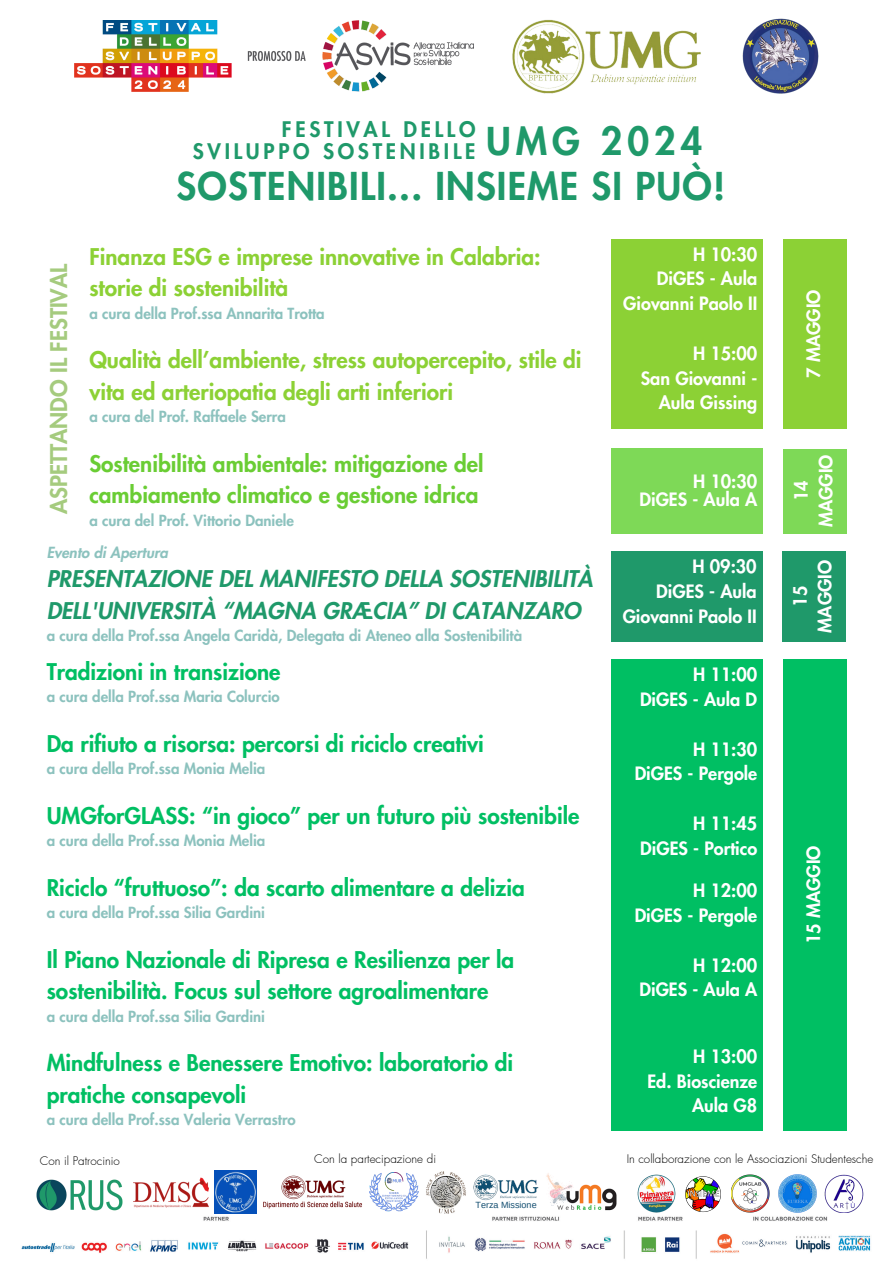
<style>
.page{position:relative;width:894px;height:1264px;background:#fff}
.page>*{position:absolute;margin:0;border:0;box-sizing:border-box;transform-origin:0 0}
.t1{font:800 37.5px "Futura LT Pro";letter-spacing:.035em;color:#1f996a}
.t2{font:800 22.5px/31.5px "Futura LT Pro";color:#00bf63}
.t3{font:800 22.5px/31.5px "Futura LT Pro";color:#8cd135}
.t4{font:italic 800 22.5px/31.5px "Futura LT Pro";color:#1f996a}
.t5{font:800 22.5px/31.5px "Futura LT Pro";color:#6acd34}
.t6{font:800 22.5px "Futura LT Pro";color:#a5cb7e}
.t7{font:800 21px/22.5px "Futura LT Pro";letter-spacing:.175em;color:#1f996a;text-align:right}
.t8{font:800 18px/24.8px "Futura LT Pro";color:#fff;text-align:right}
.t9{font:800 15px "Futura LT Pro";color:#8cc2be}
.t10{font:italic 800 15px "Futura LT Pro";color:#8cc2be}
.t11{font:300 11.7px "Futura LT Pro";color:#000}
.t12{font:9px "Arimo";color:#144f71}
</style>
<div class="page">
<img style="left:21px;top:1207px;width:850px;height:52px">
<div style="left:782px;top:239px;width:64px;height:189px;background:#8cd135"></div>
<div style="left:611px;top:239px;width:151px;height:189px;background:#8cd135"></div>
<div style="left:782px;top:448px;width:64px;height:85px;background:#7ed957"></div>
<div style="left:611px;top:448px;width:151px;height:85px;background:#7ed957"></div>
<div style="left:782px;top:659px;width:64px;height:471px;background:#00bf63"></div>
<div style="left:611px;top:659px;width:151px;height:472px;background:#00bf63"></div>
<div style="left:610px;top:551px;width:152px;height:90px;background:#1f996a"></div>
<div style="left:781px;top:551px;width:64px;height:90px;background:#1f996a"></div>
<img style="left:36px;top:1179px;width:88px;height:31px">
<img style="left:637px;top:1174px;width:38px;height:38px">
<img style="left:684px;top:1176px;width:37px;height:36px">
<img style="left:730px;top:1174px;width:39px;height:38px">
<img style="left:777px;top:1174px;width:39px;height:38px">
<img style="left:824px;top:1174px;width:38px;height:38px">
<img style="left:425px;top:1171px;width:42px;height:42px">
<img style="left:134px;top:1177px;width:74px;height:30px">
<img style="left:369px;top:1172px;width:50px;height:39px">
<img style="left:544px;top:1173px;width:72px;height:38px">
<img style="left:214px;top:1170px;width:43px;height:43px">
<img style="left:262px;top:1201px;width:102px;height:8px">
<img style="left:281px;top:1175px;width:64px;height:24px">
<img style="left:473px;top:1174px;width:65px;height:25px">
<img style="left:742px;top:18px;width:77px;height:76px">
<img style="left:75px;top:21px;width:398px;height:71px">
<img style="left:512px;top:19px;width:189px;height:75px">
<p class="t7" style="left:193px;top:119px;width:284px">FESTIVAL DELLO<br>SVILUPPO SOSTENIBILE</p>
<p class="t1" style="left:486px;top:124px;width:218px">UMG 2024</p>
<p class="t1" style="left:176px;top:169px;width:550px">SOSTENIBILI... INSIEME SI PUÒ!</p>
<p class="t3" style="left:89px;top:242px;width:453px">Finanza ESG e imprese innovative in Calabria: storie di sostenibilità</p>
<p class="t9" style="left:89px;top:306px;width:237px">a cura della Prof.ssa Annarita Trotta</p>
<p class="t3" style="left:89px;top:345px;width:493px">Qualità dell’ambiente, stress autopercepito, stile di vita ed arteriopatia degli arti inferiori</p>
<p class="t9" style="left:89px;top:410px;width:198px">a cura del Prof. Raffaele Serra</p>
<p class="t5" style="left:89px;top:449px;width:395px">Sostenibilità ambientale: mitigazione del cambiamento climatico e gestione idrica</p>
<p class="t9" style="left:89px;top:513px;width:206px">a cura del Prof. Vittorio Daniele</p>
<p class="t10" style="left:47px;top:546px;width:123px">Evento di Apertura</p>
<h2 class="t4" style="left:47px;top:564px;width:547px">PRESENTAZIONE DEL MANIFESTO DELLA SOSTENIBILITÀ<br>DELL'UNIVERSITÀ “MAGNA GRÆCIA” DI CATANZARO</h2>
<p class="t9" style="left:47px;top:629px;width:477px">a cura della Prof.ssa Angela Caridà, Delegata di Ateneo alla Sostenibilità</p>
<p class="t2" style="left:47px;top:656px;width:235px">Tradizioni in transizione</p>
<p class="t9" style="left:47px;top:689px;width:234px">a cura della Prof.ssa Maria Colurcio</p>
<p class="t2" style="left:47px;top:728px;width:438px">Da rifiuto a risorsa: percorsi di riciclo creativi</p>
<p class="t9" style="left:47px;top:761px;width:220px">a cura della Prof.ssa Monia Melia</p>
<p class="t2" style="left:47px;top:800px;width:534px">UMGforGLASS: “in gioco” per un futuro più sostenibile</p>
<p class="t9" style="left:47px;top:833px;width:220px">a cura della Prof.ssa Monia Melia</p>
<p class="t2" style="left:47px;top:872px;width:479px">Riciclo “fruttuoso”: da scarto alimentare a delizia</p>
<p class="t9" style="left:47px;top:905px;width:220px">a cura della Prof.ssa Silia Gardini</p>
<p class="t2" style="left:47px;top:944px;width:469px">Il Piano Nazionale di Ripresa e Resilienza per la sostenibilità. Focus sul settore agroalimentare</p>
<p class="t9" style="left:47px;top:1009px;width:220px">a cura della Prof.ssa Silia Gardini</p>
<p class="t2" style="left:47px;top:1048px;width:467px">Mindfulness e Benessere Emotivo: laboratorio di pratiche consapevoli</p>
<p class="t9" style="left:47px;top:1112px;width:250px">a cura della Prof.ssa Valeria Verrastro</p>
<p class="t6" style="left:48px;top:514px;width:252px;rotate:-90deg">ASPETTANDO IL FESTIVAL</p>
<p class="t8" style="left:623px;top:242px;width:135px">H 10:30<br>DiGES - Aula<br>Giovanni Paolo II</p>
<h2 class="t8" style="left:640px;top:341px;width:118px">H 15:00<br>San Giovanni -<br>Aula Gissing</h2>
<h1 class="t8" style="left:639px;top:473px;width:119px;line-height:18px">H 10:30<br>DiGES - Aula A</h1>
<p class="t8" style="left:801px;top:378px;width:90px;rotate:-90deg">7 MAGGIO</p>
<h1 class="t8" style="left:789px;top:527px;width:74px;text-align:center;rotate:-90deg">14<br>MAGGIO</h1>
<h4 class="t8" style="left:622px;top:555px;width:135px">H 09:30<br>DiGES - Aula<br>Giovanni Paolo II</h4>
<h4 class="t8" style="left:788px;top:632px;width:74px;text-align:center;rotate:-90deg">15<br>MAGGIO</h4>
<h3 class="t8" style="left:639px;top:663px;width:119px">H 11:00<br>DiGES - Aula D</h3>
<h3 class="t8" style="left:634px;top:737px;width:124px">H 11:30<br>DiGES - Pergole</h3>
<h3 class="t8" style="left:640px;top:811px;width:118px">H 11:45<br>DiGES - Portico</h3>
<h5 class="t8" style="left:634px;top:879px;width:124px">H 12:00<br>DiGES - Pergole</h5>
<h5 class="t8" style="left:639px;top:953px;width:119px">H 12:00<br>DiGES - Aula A</h5>
<h5 class="t8" style="left:647px;top:1044px;width:111px">H 13:00<br>Ed. Bioscienze<br>Aula G8</h5>
<h2 class="t8" style="left:801px;top:944px;width:100px;rotate:-90deg">15 MAGGIO</h2>
<p class="t11" style="left:314px;top:1152px;width:123px">Con la partecipazione di</p>
<h4 class="t11" style="left:40px;top:1155px;width:81px">Con il Patrocinio</h4>
<h6 class="t11" style="left:626px;top:1153px;width:248px">In collaborazione con le Associazioni Studentesche</h6>
<p class="t12" style="left:475px;top:1199px;width:62px">Terza Missione</p>
</div>
